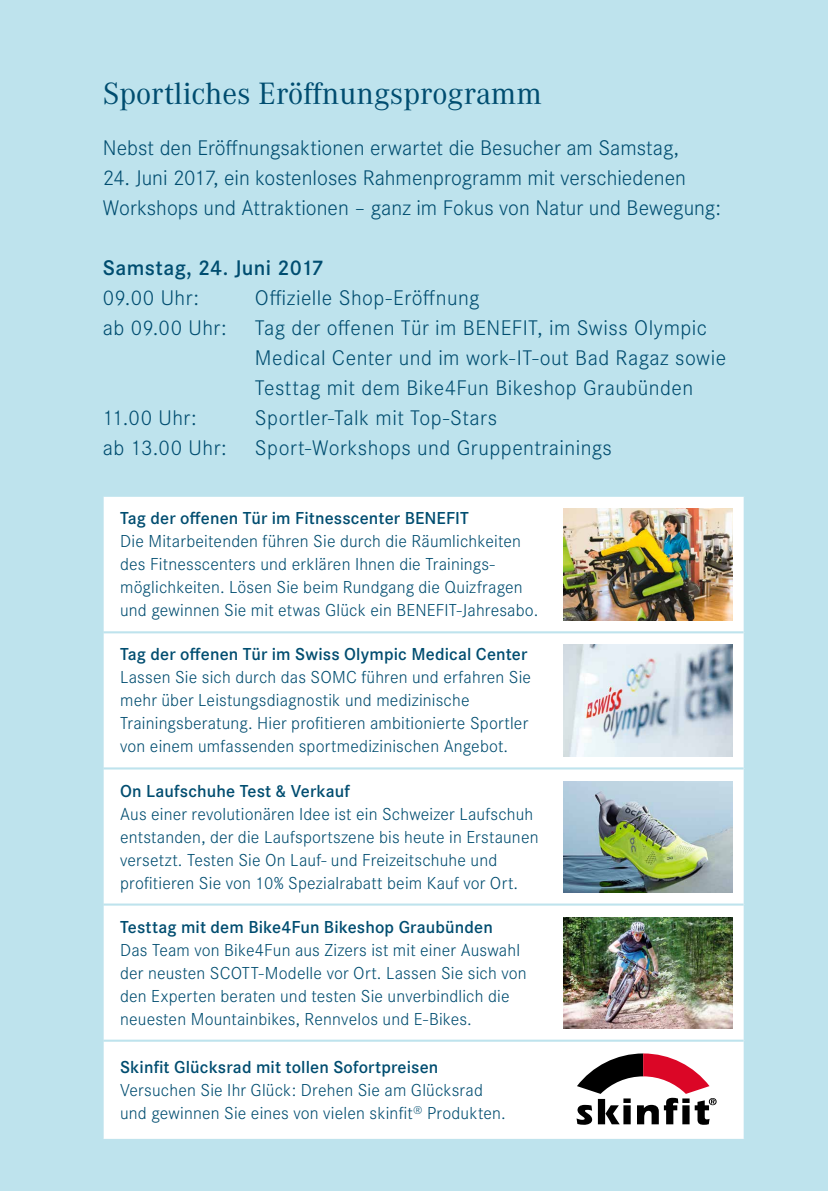
<style>
.page{position:relative;width:828px;height:1191px;background:#bee3ed}
.page>*{position:absolute;margin:0;border:0;box-sizing:border-box;transform-origin:0 0}
.t1{font:32px "Corporate A";color:#004d70}
.t2{font:300 22px/30px "Corporate S";letter-spacing:.015em;color:#004d70}
.t3{font:600 22px "Corporate S";letter-spacing:.015em;color:#004d70}
.t4{font:300 18px/23px "Corporate S";letter-spacing:.01em;color:#004d70}
.t5{font:600 18px "Corporate S";letter-spacing:.01em;color:#004d70}
</style>
<div class="page">
<div style="left:104px;top:497px;width:639px;height:641px;background:#fff"></div>
<hr style="left:103px;top:631px;width:640px;height:2px;background:#bee3ed">
<hr style="left:103px;top:1039px;width:640px;height:2px;background:#bee3ed">
<hr style="left:103px;top:767px;width:640px;height:2px;background:#bee3ed">
<hr style="left:103px;top:903px;width:640px;height:2px;background:#bee3ed">
<img style="left:563px;top:508px;width:169px;height:113px">
<img style="left:563px;top:644px;width:169px;height:112px">
<img style="left:563px;top:781px;width:169px;height:111px">
<img style="left:563px;top:917px;width:169px;height:111px">
<svg style="left:576px;top:1053px;width:140px;height:71px;background:#aa8b90"></svg>
<h1 class="t1" style="left:103px;top:72px;width:440px">Sportliches Eröffnungsprogramm</h1>
<p class="t2" style="left:103px;top:132px;width:577px">Nebst den Eröffnungsaktionen erwartet die Besucher am Samstag,</p>
<p class="t2" style="left:103px;top:162px;width:619px">24. Juni 2017, ein kostenloses Rahmenprogramm mit verschiedenen<br>Workshops und Attraktionen – ganz im Fokus von Natur und Bewegung:</p>
<p class="t3" style="left:103px;top:253px;width:223px">Samstag, 24. Juni 2017</p>
<p class="t2" style="left:103px;top:282px;width:98px">09.00 Uhr:</p>
<p class="t2" style="left:255px;top:282px;width:226px">Offizielle Shop-Eröffnung</p>
<p class="t2" style="left:103px;top:312px;width:125px">ab 09.00 Uhr:</p>
<p class="t2" style="left:255px;top:312px;width:473px">Tag der offenen Tür im BENEFIT, im Swiss Olympic<br>Medical Center und im work-IT-out Bad Ragaz sowie<br>Testtag mit dem Bike4Fun Bikeshop Graubünden</p>
<p class="t2" style="left:103px;top:402px;width:95px">11.00 Uhr:</p>
<p class="t2" style="left:255px;top:402px;width:244px">Sportler-Talk mit Top-Stars</p>
<p class="t2" style="left:103px;top:432px;width:125px">ab 13.00 Uhr:</p>
<p class="t2" style="left:255px;top:432px;width:358px">Sport-Workshops und Gruppentrainings</p>
<p class="t5" style="left:120px;top:506px;width:350px">Tag der offenen Tür im Fitnesscenter BENEFIT</p>
<p class="t4" style="left:120px;top:529px;width:420px">Die Mitarbeitenden führen Sie durch die Räumlichkeiten des Fitnesscenters und erklären Ihnen die Trainings&shy;möglichkeiten. Lösen Sie beim Rundgang die Quizfragen und gewinnen Sie mit etwas Glück ein BENEFIT-Jahresabo.</p>
<p class="t5" style="left:120px;top:642px;width:409px">Tag der offenen Tür im Swiss Olympic Medical Center</p>
<p class="t4" style="left:120px;top:665px;width:412px">Lassen Sie sich durch das SOMC führen und erfahren Sie mehr über Leistungsdiagnostik und medizinische Trainingsberatung. Hier profitieren ambitionierte Sportler von einem umfassenden sportmedizinischen Angebot.</p>
<p class="t5" style="left:120px;top:778px;width:231px">On Laufschuhe Test &amp; Verkauf</p>
<p class="t4" style="left:120px;top:801px;width:420px">Aus einer revolutionären Idee ist ein Schweizer Laufschuh entstanden, der die Laufsportszene bis heute in Erstaunen versetzt. Testen Sie On Lauf- und Freizeitschuhe und profitieren Sie von 10 % Spezialrabatt beim Kauf vor Ort.</p>
<p class="t5" style="left:120px;top:914px;width:374px">Testtag mit dem Bike4Fun Bikeshop Graubünden</p>
<p class="t4" style="left:120px;top:937px;width:408px">Das Team von Bike4Fun aus Zizers ist mit einer Auswahl der neusten SCOTT-Modelle vor Ort. Lassen Sie sich von den Experten beraten und testen Sie unverbindlich die neuesten Mountainbikes, Rennvelos und E-Bikes.</p>
<p class="t5" style="left:120px;top:1055px;width:320px">Skinfit Glücksrad mit tollen Sofortpreisen</p>
<p class="t4" style="left:120px;top:1078px;width:387px">Versuchen Sie Ihr Glück: Drehen Sie am Glücksrad und gewinnen Sie eines von vielen skinfit<sup>®</sup> Produkten.</p>
</div>
